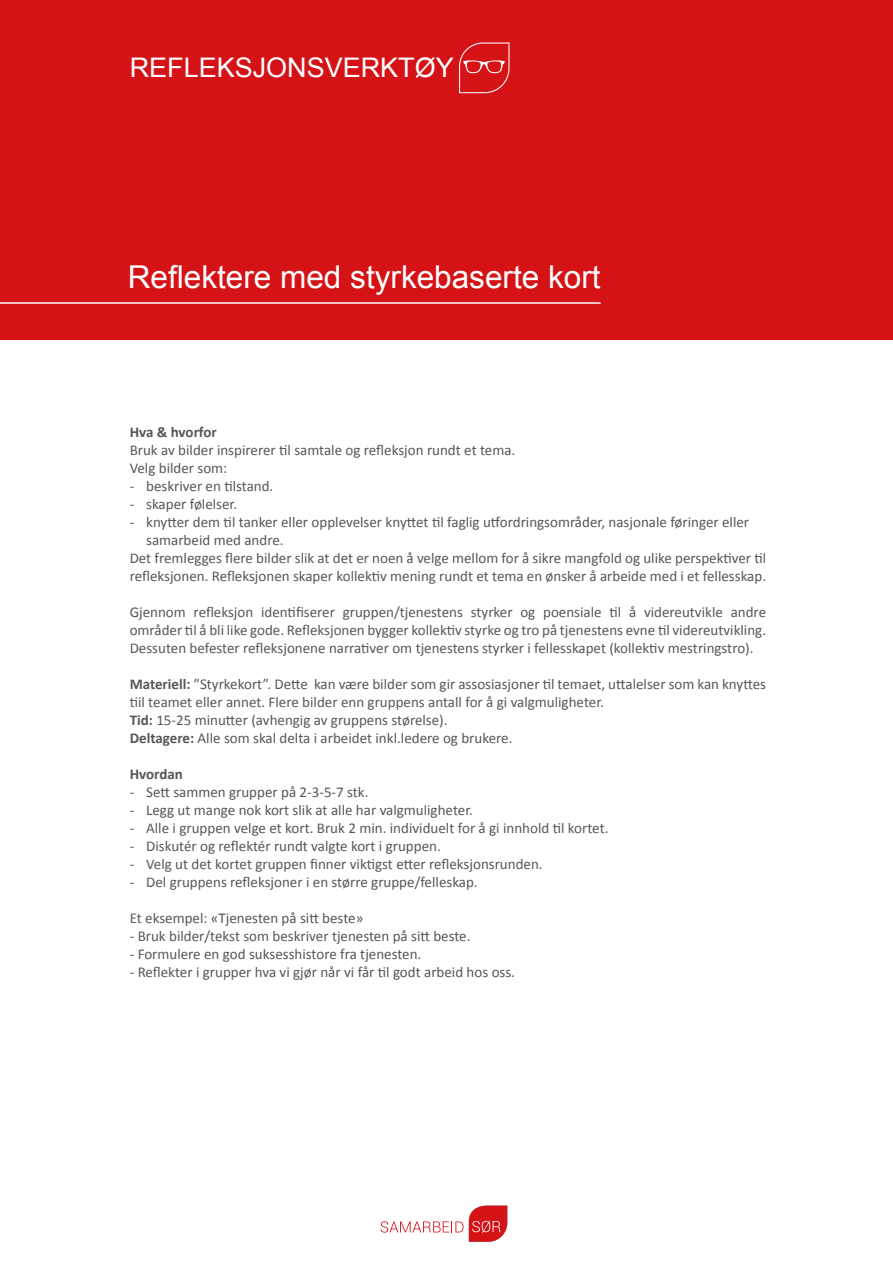
<style>
.page{position:relative;width:893px;height:1263px;background:#fff}
.page>*{position:absolute;margin:0;border:0;box-sizing:border-box;transform-origin:0 0}
.t1{font:31.5px "Arial";color:#fff}
.t2{font:27px "Arial";color:#fff}
.t3{font:15px/18px "Calibri";color:#575756}
.t4{font:700 15px "Calibri";color:#575756}
.s1{font-weight:700}
</style>
<div class="page">
<div style="left:0;top:0;width:893px;height:339px;background:#d51317"></div>
<hr style="left:0;top:302px;width:601px;height:2px;background:#fff">
<svg style="left:381px;top:1221px;width:82px;height:11px"></svg>
<svg style="left:469px;top:1205px;width:38px;height:37px"></svg>
<svg style="left:459px;top:42px;width:51px;height:52px"></svg>
<h2 class="t2" style="left:130px;top:50px;width:326px">REFLEKSJONSVERKTØY</h2>
<h1 class="t1" style="left:128px;top:256px;width:474px">Reflektere med styrkebaserte kort</h1>
<p class="t4" style="left:130px;top:423px;width:89px">Hva &amp; hvorfor</p>
<p class="t3" style="left:130px;top:440px;width:387px">Bruk av bilder inspirerer til samtale og refleksjon rundt et tema.<br>Velg bilder som:</p>
<p class="t3" style="left:130px;top:476px;width:145px">- beskriver en tilstand.</p>
<p class="t3" style="left:130px;top:494px;width:109px">- skaper følelser.</p>
<p class="t3" style="left:130px;top:512px;width:621px">- knytter dem til tanker eller opplevelser knyttet til faglig utfordringsområder, nasjonale føringer eller</p>
<p class="t3" style="left:146px;top:530px;width:139px">samarbeid med andre.</p>
<p class="t3" style="left:130px;top:548px;width:638px">Det fremlegges flere bilder slik at det er noen å velge mellom for å sikre mangfold og ulike perspektiver til</p>
<p class="t3" style="left:130px;top:566px;width:638px">refleksjonen. Refleksjonen skaper kollektiv mening rundt et tema en ønsker å arbeide med i et fellesskap.</p>
<p class="t3" style="left:130px;top:602px;width:638px;text-align:justify">Gjennom refleksjon identifiserer gruppen/tjenestens styrker og poensiale til å videreutvikle andre områder til å bli like gode. Refleksjonen bygger kollektiv styrke og tro på tjenestens evne til videreutvikling.<br>Dessuten befester refleksjonene narrativer om tjenestens styrker i fellesskapet (kollektiv mestringstro).</p>
<p class="t3" style="left:130px;top:674px;width:638px"><span class="s1">Materiell:</span> ”Styrkekort”. Dette kan være bilder som gir assosiasjoner til temaet, uttalelser som kan knyttes tiil teamet eller annet. Flere bilder enn gruppens antall for å gi valgmuligheter.<br><span class="s1">Tid:</span> 15-25 minutter (avhengig av gruppens størelse).<br><span class="s1">Deltagere:</span> Alle som skal delta i arbeidet inkl.ledere og brukere.</p>
<p class="t4" style="left:130px;top:765px;width:55px">Hvordan</p>
<p class="t3" style="left:130px;top:782px;width:240px">- Sett sammen grupper på 2-3-5-7 stk.</p>
<p class="t3" style="left:130px;top:800px;width:345px">- Legg ut mange nok kort slik at alle har valgmuligheter.</p>
<p class="t3" style="left:130px;top:818px;width:480px">- Alle i gruppen velge et kort. Bruk 2 min. individuelt for å gi innhold til kortet.</p>
<p class="t3" style="left:130px;top:836px;width:313px">- Diskutér og reflektér rundt valgte kort i gruppen.</p>
<p class="t3" style="left:130px;top:854px;width:415px">- Velg ut det kortet gruppen finner viktigst etter refleksjonsrunden.</p>
<p class="t3" style="left:130px;top:872px;width:350px">- Del gruppens refleksjoner i en større gruppe/felleskap.</p>
<p class="t3" style="left:130px;top:908px;width:235px">Et eksempel: «Tjenesten på sitt beste»</p>
<p class="t3" style="left:130px;top:926px;width:342px">- Bruk bilder/tekst som beskriver tjenesten på sitt beste.</p>
<p class="t3" style="left:130px;top:944px;width:293px">- Formulere en god suksesshistore fra tjenesten.</p>
<p class="t3" style="left:130px;top:962px;width:387px">- Reflekter i grupper hva vi gjør når vi får til godt arbeid hos oss.</p>
</div>
